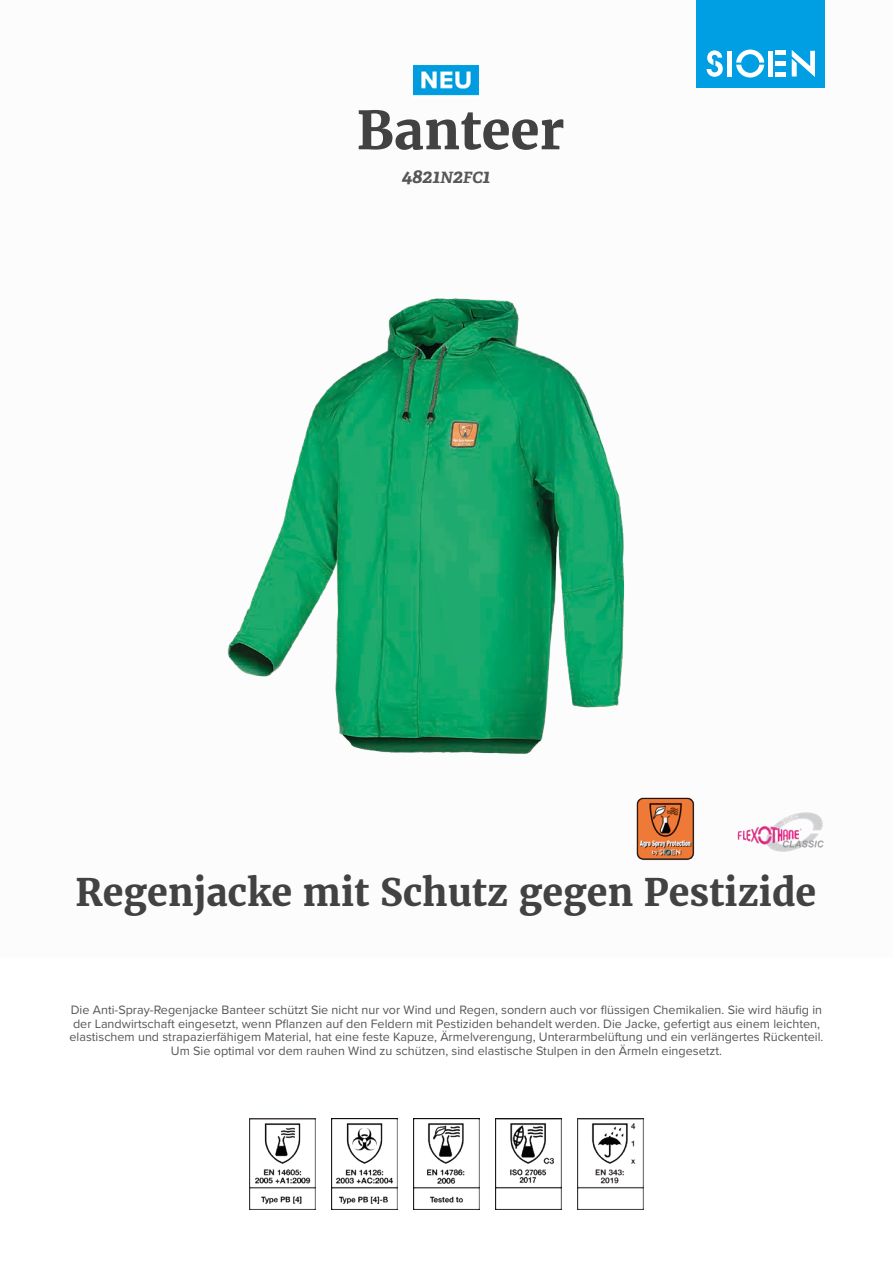
<style>
.page{position:relative;width:893px;height:1263px;background:#fff}
.page>*{position:absolute;margin:0;border:0;box-sizing:border-box;transform-origin:0 0}
.t1{font:700 52.5px "Merriweather";color:#424243}
.t2{font:700 37.5px "Merriweather";color:#424243}
.t3{font:italic 700 19.5px "Adelle";color:#575756}
.t4{font:12.6px/13.6px "Proxima Nova";color:#575756;text-align:center}
.s1{font-size:15.6px}
</style>
<div class="page">
<div style="left:697px;top:0;width:128px;height:88px;background:#009fe3"></div>
<svg style="left:707px;top:50px;width:16px;height:27px"></svg>
<svg style="left:736px;top:50px;width:28px;height:28px"></svg>
<div style="left:727px;top:51px;width:5px;height:26px;background:#fff"></div>
<div style="left:768px;top:51px;width:5px;height:26px;background:#fff"></div>
<div style="left:775px;top:72px;width:11px;height:5px;background:#fff"></div>
<div style="left:775px;top:61px;width:11px;height:5px;background:#fff"></div>
<hr style="left:775px;top:51px;width:11px;height:4px;background:#fff">
<svg style="left:792px;top:50px;width:23px;height:27px"></svg>
<img style="left:737px;top:812px;width:87px;height:40px">
<img style="left:688px;top:797px;width:7px;height:63px">
<img style="left:249px;top:1118px;width:66px;height:92px">
<img style="left:331px;top:1118px;width:67px;height:92px">
<img style="left:413px;top:1118px;width:67px;height:92px">
<img style="left:495px;top:1118px;width:67px;height:92px">
<img style="left:577px;top:1118px;width:67px;height:92px">
<img style="left:227px;top:298px;width:461px;height:563px">
<img style="left:413px;top:65px;width:65px;height:31px">
<h1 class="t1" style="left:357px;top:95px;width:209px">Banteer</h1>
<h3 class="t3" style="left:402px;top:164px;width:90px">4821<span class="s1">N</span>2<span class="s1">FC</span>1</h3>
<h2 class="t2" style="left:75px;top:867px;width:742px">Regenjacke mit Schutz gegen Pestizide</h2>
<p class="t4" style="left:70px;top:1002px;width:755px">Die Anti-Spray-Regenjacke Banteer schützt Sie nicht nur vor Wind und Regen, sondern auch vor flüssigen Chemikalien. Sie wird häufig in der Landwirtschaft eingesetzt, wenn Pflanzen auf den Feldern mit Pestiziden behandelt werden. Die Jacke, gefertigt aus einem leichten, elastischem und strapazierfähigem Material, hat eine feste Kapuze, Ärmelverengung, Unterarmbelüftung und ein verlängertes Rückenteil.<br>Um Sie optimal vor dem rauhen Wind zu schützen, sind elastische Stulpen in den Ärmeln eingesetzt.</p>
</div>
